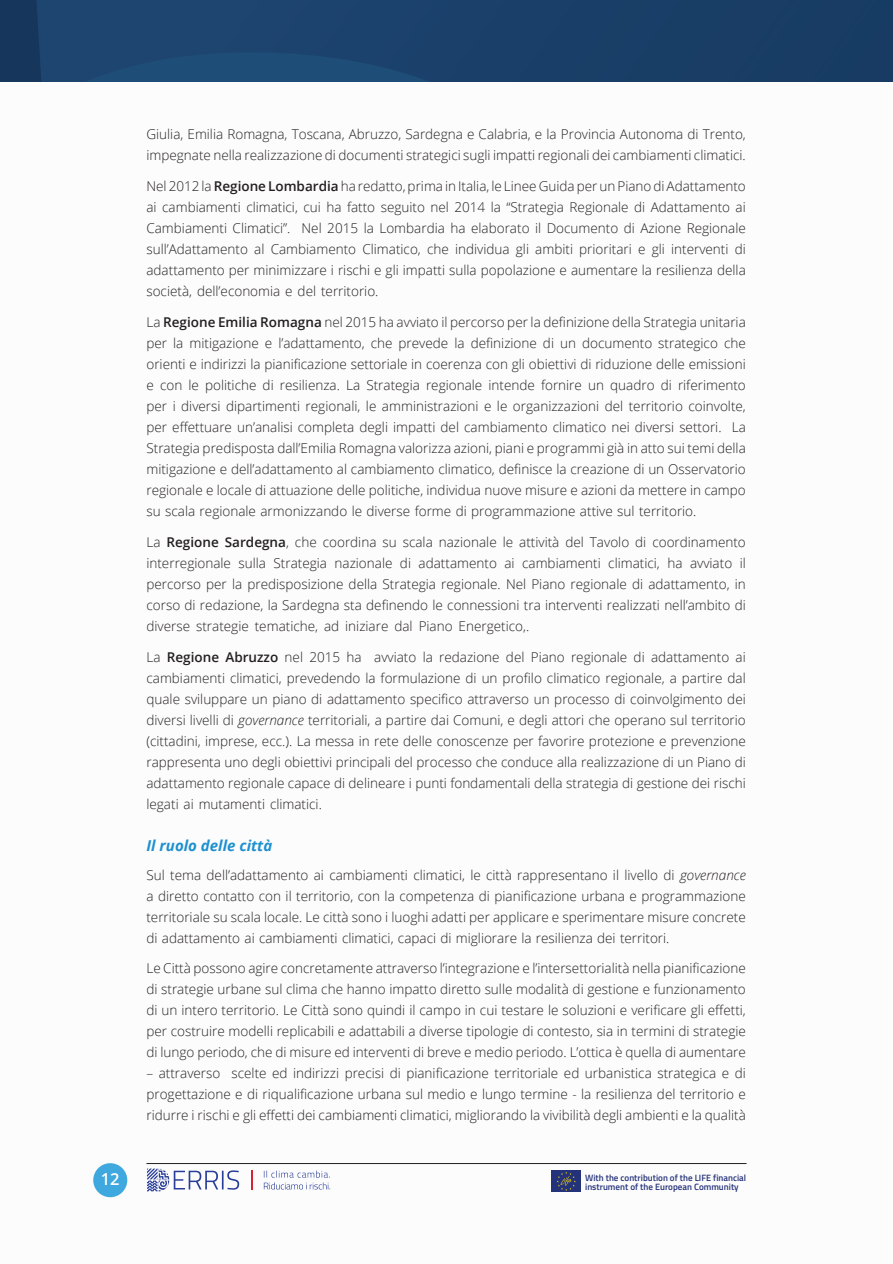
<style>
.page{position:relative;width:893px;height:1264px;background:#fff}
.page>*{position:absolute;margin:0;border:0;box-sizing:border-box;transform-origin:0 0}
.t1{font:600 16.5px "Open Sans";color:#fff}
.t2{font:italic 700 15px "Open Sans";color:#1d90d0}
.t3{font:300 13.5px/21px "Open Sans";color:#231f20;text-align:justify}
.t4{font:600 9.15px/8.6px "Titillium Web";color:#243279}
.s1{font-weight:600}
.s2{font-style:italic}
</style>
<div class="page">
<div style="left:0;top:0;width:892px;height:81px;background:#183c64"></div>
<svg style="left:42px;top:0;width:638px;height:81px;fill:#1b426d"></svg>
<hr style="left:146px;top:1162px;width:600px;height:1px;background:#231f20">
<div style="left:93px;top:1162px;width:34px;height:34px;background:#3fa8de;border-radius:50%"></div>
<div style="left:551px;top:1170px;width:29px;height:21px;background:#243279"></div>
<svg style="left:557px;top:1172px;width:18px;height:18px"></svg>
<svg style="left:264px;top:1170px;width:66px;height:19px"></svg>
<svg style="left:251px;top:1170px;width:1px;height:19px"></svg>
<svg style="left:147px;top:1168px;width:92px;height:23px"></svg>
<p class="t3" style="left:146px;top:123px;width:600px">Giulia, Emilia Romagna, Toscana, Abruzzo, Sardegna e Calabria, e la Provincia Autonoma di Trento, impegnate nella realizzazione di documenti strategici sugli impatti regionali dei cambiamenti climatici.</p>
<p class="t3" style="left:146px;top:175px;width:600px">Nel 2012 la <span class="s1">Regione Lombardia</span> ha redatto, prima in Italia, le Linee Guida per un Piano di Adattamento ai cambiamenti climatici, cui ha fatto seguito nel 2014 la “Strategia Regionale di Adattamento ai Cambiamenti Climatici”. Nel 2015 la Lombardia ha elaborato il Documento di Azione Regionale sull’Adattamento al Cambiamento Climatico, che individua gli ambiti prioritari e gli interventi di adattamento per minimizzare i rischi e gli impatti sulla popolazione e aumentare la resilienza della società, dell’economia e del territorio.</p>
<p class="t3" style="left:146px;top:311px;width:600px">La <span class="s1">Regione Emilia Romagna</span> nel 2015 ha avviato il percorso per la definizione della Strategia unitaria per la mitigazione e l’adattamento, che prevede la definizione di un documento strategico che orienti e indirizzi la pianificazione settoriale in coerenza con gli obiettivi di riduzione delle emissioni e con le politiche di resilienza. La Strategia regionale intende fornire un quadro di riferimento per i diversi dipartimenti regionali, le amministrazioni e le organizzazioni del territorio coinvolte, per effettuare un’analisi completa degli impatti del cambiamento climatico nei diversi settori. La Strategia predisposta dall’Emilia Romagna valorizza azioni, piani e programmi già in atto sui temi della mitigazione e dell’adattamento al cambiamento climatico, definisce la creazione di un Osservatorio regionale e locale di attuazione delle politiche, individua nuove misure e azioni da mettere in campo su scala regionale armonizzando le diverse forme di programmazione attive sul territorio.</p>
<p class="t3" style="left:146px;top:530px;width:600px">La <span class="s1">Regione Sardegna</span>, che coordina su scala nazionale le attività del Tavolo di coordinamento interregionale sulla Strategia nazionale di adattamento ai cambiamenti climatici, ha avviato il percorso per la predisposizione della Strategia regionale. Nel Piano regionale di adattamento, in corso di redazione, la Sardegna sta definendo le connessioni tra interventi realizzati nell’ambito di diverse strategie tematiche, ad iniziare dal Piano Energetico,.</p>
<p class="t3" style="left:146px;top:645px;width:600px">La <span class="s1">Regione Abruzzo</span> nel 2015 ha avviato la redazione del Piano regionale di adattamento ai cambiamenti climatici, prevedendo la formulazione di un profilo climatico regionale, a partire dal quale sviluppare un piano di adattamento specifico attraverso un processo di coinvolgimento dei diversi livelli di <span class="s2">governance</span> territoriali, a partire dai Comuni, e degli attori che operano sul territorio (cittadini, imprese, ecc.). La messa in rete delle conoscenze per favorire protezione e prevenzione rappresenta uno degli obiettivi principali del processo che conduce alla realizzazione di un Piano di adattamento regionale capace di delineare i punti fondamentali della strategia di gestione dei rischi legati ai mutamenti climatici.</p>
<p class="t2" style="left:146px;top:834px;width:127px">Il ruolo delle città</p>
<p class="t3" style="left:146px;top:864px;width:600px">Sul tema dell’adattamento ai cambiamenti climatici, le città rappresentano il livello di <span class="s2">governance </span>a diretto contatto con il territorio, con la competenza di pianificazione urbana e programmazione territoriale su scala locale. Le città sono i luoghi adatti per applicare e sperimentare misure concrete di adattamento ai cambiamenti climatici, capaci di migliorare la resilienza dei territori.</p>
<p class="t3" style="left:146px;top:956px;width:600px">Le Città possono agire concretamente attraverso l’integrazione e l’intersettorialità nella pianificazione di strategie urbane sul clima che hanno impatto diretto sulle modalità di gestione e funzionamento di un intero territorio. Le Città sono quindi il campo in cui testare le soluzioni e verificare gli effetti, per costruire modelli replicabili e adattabili a diverse tipologie di contesto, sia in termini di strategie di lungo periodo, che di misure ed interventi di breve e medio periodo. L’ottica è quella di aumentare</p>
<p class="t3" style="left:146px;top:1061px;width:600px">– attraverso scelte ed indirizzi precisi di pianificazione territoriale ed urbanistica strategica e di progettazione e di riqualificazione urbana sul medio e lungo termine - la resilienza del territorio e ridurre i rischi e gli effetti dei cambiamenti climatici, migliorando la vivibilità degli ambienti e la qualità</p>
<p class="t1" style="left:101px;top:1167px;width:20px">12</p>
<p class="t4" style="left:585px;top:1172px;width:162px">With the contribution of the LIFE financial instrument of the European Community</p>
</div>
